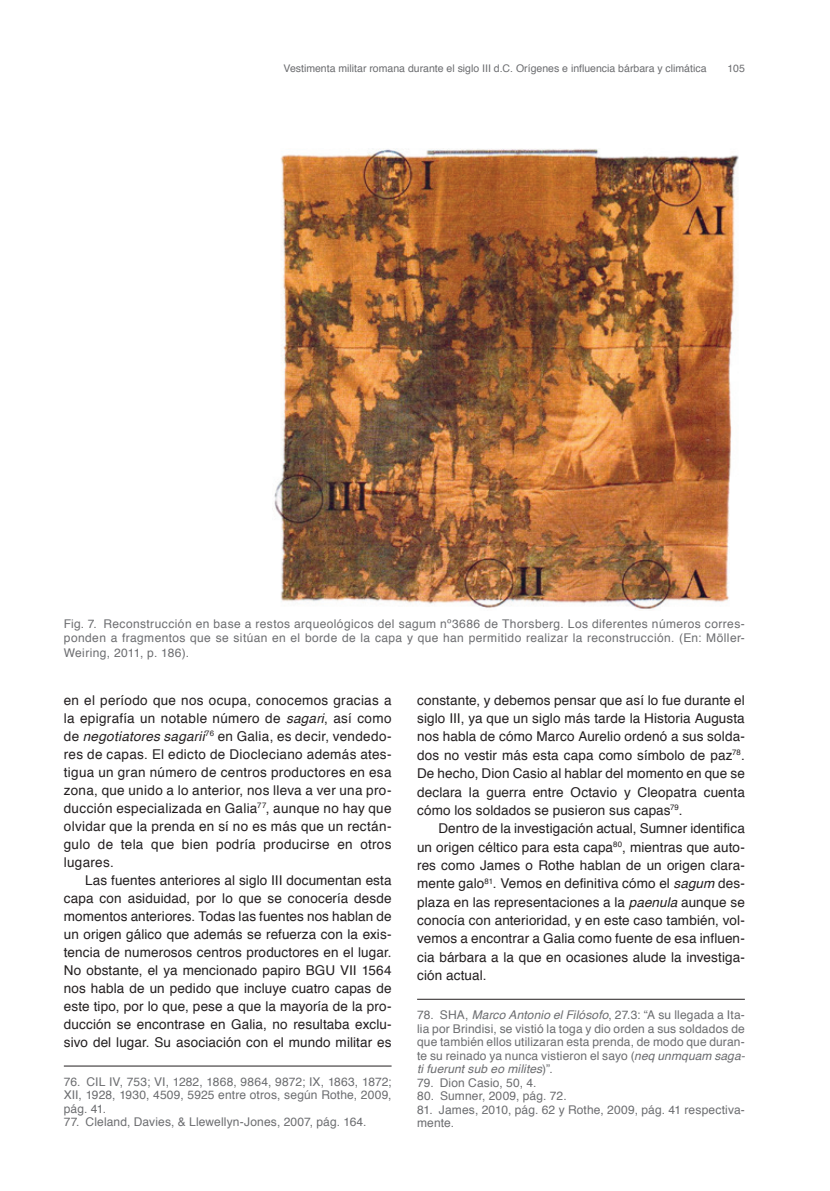
<style>
.page{position:relative;width:830px;height:1191px;background:#fff}
.page>*{position:absolute;margin:0;border:0;box-sizing:border-box;transform-origin:0 0}
.t1{font:13.5px/18px "Helvetica";letter-spacing:.01em;color:#231f20;text-align:justify}
.t2{font:12px/13.5px "Helvetica";letter-spacing:.015em;color:#6c6d70;text-align:justify}
.t3{font:10.5px "Helvetica";color:#6c6d70}
.s1{font-style:italic}
</style>
<div class="page">
<hr style="left:64px;top:1065px;width:327px;height:1px;background:#231f20">
<hr style="left:417px;top:999px;width:327px;height:1px;background:#231f20">
<img style="left:274px;top:149px;width:465px;height:460px">
<p class="t3" style="left:283px;top:64px;width:424px">Vestimenta militar romana durante el siglo III d.C. Orígenes e influencia bárbara y climática</p>
<p class="t3" style="left:727px;top:64px;width:19px">105</p>
<p class="t2" style="left:64px;top:617px;width:682px;line-height:14.4px">Fig. 7. Reconstrucción en base a restos arqueológicos del sagum nº3686 de Thorsberg. Los diferentes números corres&shy;ponden a fragmentos que se sitúan en el borde de la capa y que han permitido realizar la reconstrucción. (En: Möller-Weiring, 2011, p. 186).</p>
<p class="t1" style="left:64px;top:692px;width:329px">en el período que nos ocupa, conocemos gracias a la epigrafía un notable número de <span class="s1">sagari</span>, así como de <span class="s1">negotiatores sagarii</span><sup>76</sup> en Galia, es decir, vendedo&shy;res de capas. El edicto de Diocleciano además ates&shy;tigua un gran número de centros productores en esa zona, que unido a lo anterior, nos lleva a ver una pro&shy;ducción especializada en Galia<sup>77</sup>, aunque no hay que olvidar que la prenda en sí no es más que un rectán&shy;gulo de tela que bien podría producirse en otros lugares.</p>
<p class="t1" style="left:64px;top:872px;width:329px;text-indent:21px">Las fuentes anteriores al siglo III documentan esta capa con asiduidad, por lo que se conocería desde momentos anteriores. Todas las fuentes nos hablan de un origen gálico que además se refuerza con la exis&shy;tencia de numerosos centros productores en el lugar.<br>No obstante, el ya mencionado papiro BGU VII 1564 nos habla de un pedido que incluye cuatro capas de este tipo, por lo que, pese a que la mayoría de la pro&shy;ducción se encontrase en Galia, no resultaba exclu&shy;sivo del lugar. Su asociación con el mundo militar es</p>
<p class="t2" style="left:64px;top:1076px;width:329px">76. CIL IV, 753; VI, 1282, 1868, 9864, 9872; IX, 1863, 1872; XII, 1928, 1930, 4509, 5925 entre otros, según Rothe, 2009, pág. 41.</p>
<p class="t2" style="left:64px;top:1116px;width:304px">77. Cleland, Davies, &amp; Llewellyn-Jones, 2007, pág. 164.</p>
<p class="t1" style="left:417px;top:692px;width:329px">constante, y debemos pensar que así lo fue durante el siglo III, ya que un siglo más tarde la Historia Augusta nos habla de cómo Marco Aurelio ordenó a sus solda&shy;dos no vestir más esta capa como símbolo de paz<sup>78</sup>.<br>De hecho, Dion Casio al hablar del momento en que se declara la guerra entre Octavio y Cleopatra cuenta cómo los soldados se pusieron sus capas<sup>79</sup>.</p>
<p class="t1" style="left:417px;top:820px;width:329px;text-indent:21px">Dentro de la investigación actual, Sumner identifica un origen céltico para esta capa<sup>80</sup>, mientras que auto&shy;res como James o Rothe hablan de un origen clara&shy;mente galo<sup>81</sup>. Vemos en definitiva cómo el <span class="s1">sagum</span> des&shy;plaza en las representaciones a la <span class="s1">paenula</span> aunque se conocía con anterioridad, y en este caso también, vol&shy;vemos a encontrar a Galia como fuente de esa influen&shy;cia bárbara a la que en ocasiones alude la investiga&shy;ción actual.</p>
<p class="t2" style="left:417px;top:1009px;width:329px">78. SHA, <span class="s1">Marco Antonio el Filósofo</span>, 27.3: “A su llegada a Ita&shy;lia por Brindisi, se vistió la toga y dio orden a sus soldados de que también ellos utilizaran esta prenda, de modo que duran&shy;te su reinado ya nunca vistieron el sayo (<span class="s1">neq unmquam saga&shy;ti fuerunt sub eo milites</span>)”.</p>
<p class="t2" style="left:417px;top:1076px;width:121px">79. Dion Casio, 50, 4.</p>
<p class="t2" style="left:417px;top:1090px;width:151px">80. Sumner, 2009, pág. 72.</p>
<p class="t2" style="left:417px;top:1103px;width:329px">81. James, 2010, pág. 62 y Rothe, 2009, pág. 41 respectiva&shy;mente.</p>
</div>
